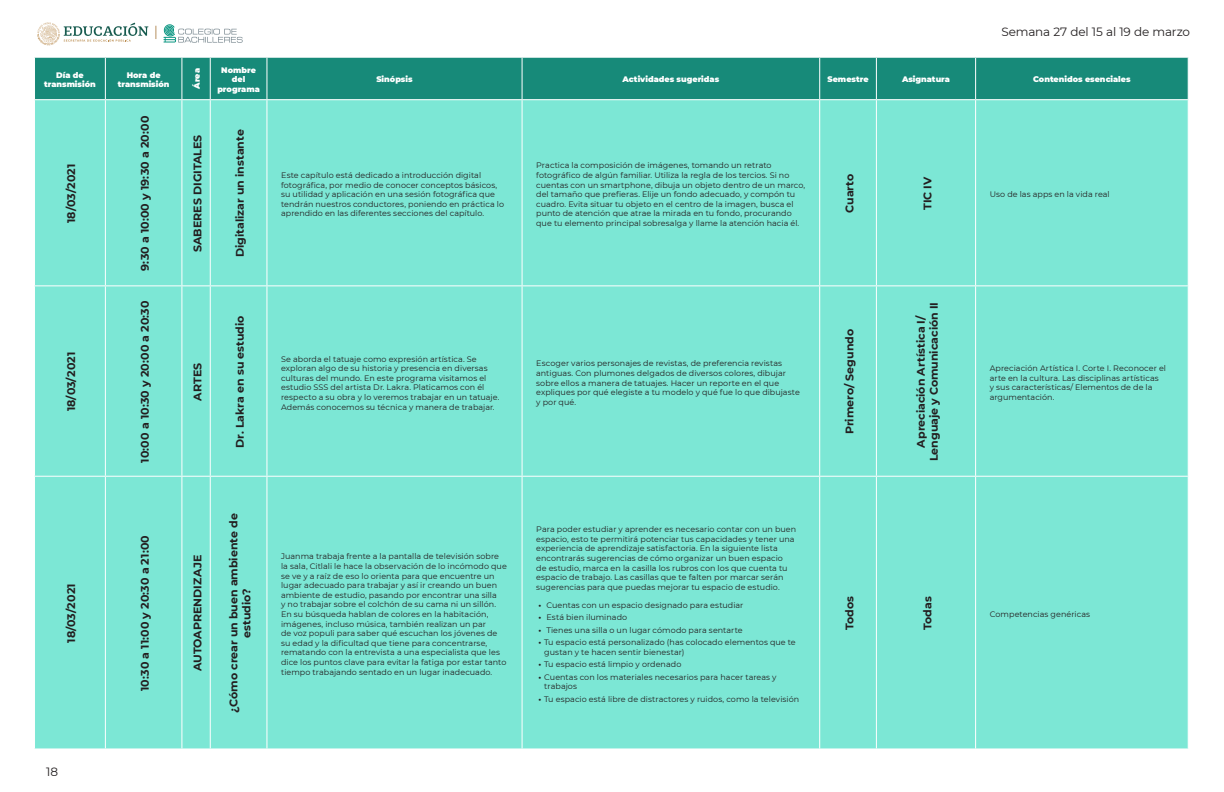
<style>
.page{position:relative;width:1224px;height:792px;background:#fff}
.page>*{position:absolute;margin:0;border:0;box-sizing:border-box;transform-origin:0 0}
.t1{font:12px "Montserrat";letter-spacing:-.01em;color:#231f20}
.INTERIOR_11_PUNTOS_G{font:700 11px/13.2px "Montserrat";color:#231f20;text-align:center}
.PARRAFO_NORMAL_A_8_P{font:8px/9.6px "Montserrat";letter-spacing:.005em;color:#231f20}
.CABEZA_EN_BLANCO{font:900 8px/9.6px "Montserrat";color:#fff;text-align:center}
.s1{font-weight:700}
</style>
<div class="page">
<svg style="left:163px;top:24px;width:80px;height:19px"></svg>
<svg style="left:156px;top:26px;width:1px;height:13px"></svg>
<svg style="left:37px;top:22px;width:111px;height:24px"></svg>
<div style="left:35px;top:58px;width:1153px;height:41px;background:#178a79"></div>
<div style="left:35px;top:100px;width:231px;height:648px;background:#7ce7d5"></div>
<div style="left:267px;top:100px;width:921px;height:648px;background:#7ce7d5"></div>
<hr style="left:105px;top:58px;width:1px;height:41px;background:#fff">
<hr style="left:181px;top:58px;width:1px;height:41px;background:#fff">
<hr style="left:210px;top:58px;width:1px;height:41px;background:#fff">
<hr style="left:522px;top:58px;width:1px;height:41px;background:#fff">
<hr style="left:876px;top:58px;width:1px;height:41px;background:#fff">
<hr style="left:105px;top:100px;width:1px;height:185px;background:#fff">
<hr style="left:181px;top:100px;width:1px;height:185px;background:#fff">
<hr style="left:210px;top:100px;width:1px;height:185px;background:#fff">
<hr style="left:522px;top:100px;width:1px;height:185px;background:#fff">
<hr style="left:876px;top:100px;width:1px;height:185px;background:#fff">
<hr style="left:34px;top:285px;width:71px;height:1px;background:#fff">
<hr style="left:105px;top:285px;width:77px;height:1px;background:#fff">
<hr style="left:105px;top:286px;width:1px;height:190px;background:#fff">
<svg style="left:182px;top:285px;width:28px;height:1px"></svg>
<hr style="left:181px;top:286px;width:1px;height:190px;background:#fff">
<hr style="left:210px;top:285px;width:57px;height:1px;background:#fff">
<hr style="left:210px;top:286px;width:1px;height:190px;background:#fff">
<hr style="left:267px;top:285px;width:255px;height:1px;background:#fff">
<hr style="left:522px;top:285px;width:298px;height:1px;background:#fff">
<hr style="left:522px;top:286px;width:1px;height:190px;background:#fff">
<hr style="left:820px;top:285px;width:56px;height:1px;background:#fff">
<hr style="left:876px;top:285px;width:100px;height:1px;background:#fff">
<hr style="left:876px;top:286px;width:1px;height:190px;background:#fff">
<hr style="left:976px;top:285px;width:213px;height:1px;background:#fff">
<hr style="left:34px;top:476px;width:71px;height:1px;background:#fff">
<hr style="left:105px;top:476px;width:77px;height:1px;background:#fff">
<hr style="left:105px;top:477px;width:1px;height:271px;background:#fff">
<svg style="left:182px;top:476px;width:28px;height:1px"></svg>
<hr style="left:181px;top:477px;width:1px;height:271px;background:#fff">
<hr style="left:210px;top:476px;width:57px;height:1px;background:#fff">
<hr style="left:210px;top:477px;width:1px;height:271px;background:#fff">
<hr style="left:267px;top:476px;width:255px;height:1px;background:#fff">
<hr style="left:522px;top:476px;width:298px;height:1px;background:#fff">
<hr style="left:522px;top:477px;width:1px;height:271px;background:#fff">
<hr style="left:820px;top:476px;width:56px;height:1px;background:#fff">
<hr style="left:876px;top:476px;width:100px;height:1px;background:#fff">
<hr style="left:876px;top:477px;width:1px;height:271px;background:#fff">
<hr style="left:976px;top:476px;width:213px;height:1px;background:#fff">
<svg style="left:182px;top:748px;width:28px;height:1px"></svg>
<hr style="left:266px;top:58px;width:1px;height:41px;background:#fff">
<hr style="left:819px;top:58px;width:1px;height:41px;background:#fff">
<hr style="left:819px;top:100px;width:1px;height:185px;background:#fff">
<hr style="left:819px;top:286px;width:1px;height:190px;background:#fff">
<hr style="left:819px;top:477px;width:1px;height:271px;background:#fff">
<hr style="left:975px;top:58px;width:1px;height:41px;background:#fff">
<hr style="left:975px;top:100px;width:1px;height:185px;background:#fff">
<hr style="left:975px;top:286px;width:1px;height:190px;background:#fff">
<hr style="left:975px;top:477px;width:1px;height:271px;background:#fff">
<svg style="left:182px;top:57px;width:28px;height:1px"></svg>
<svg style="left:182px;top:99px;width:28px;height:1px"></svg>
<h1 class="t1" style="left:1001px;top:23px;width:190px">Semana 27 del 15 al 19 de marzo</h1>
<p class="CABEZA_EN_BLANCO" style="left:44px;top:69px;width:53px">Día de transmisión</p>
<p class="CABEZA_EN_BLANCO" style="left:118px;top:69px;width:53px">Hora de transmisión</p>
<p class="CABEZA_EN_BLANCO" style="left:192px;top:89px;width:22px;rotate:-90deg">Área</p>
<p class="CABEZA_EN_BLANCO" style="left:217px;top:65px;width:44px">Nombre del programa</p>
<p class="CABEZA_EN_BLANCO" style="left:376px;top:74px;width:38px">Sinópsis</p>
<p class="CABEZA_EN_BLANCO" style="left:623px;top:74px;width:98px">Actividades sugeridas</p>
<p class="CABEZA_EN_BLANCO" style="left:827px;top:74px;width:43px">Semestre</p>
<p class="CABEZA_EN_BLANCO" style="left:902px;top:74px;width:49px">Asignatura</p>
<p class="CABEZA_EN_BLANCO" style="left:1033px;top:74px;width:99px">Contenidos esenciales</p>
<p class="INTERIOR_11_PUNTOS_G" style="left:64px;top:223px;width:61px;rotate:-90deg">18/03/2021</p>
<p class="INTERIOR_11_PUNTOS_G" style="left:64px;top:411px;width:61px;rotate:-90deg">18/03/2021</p>
<p class="INTERIOR_11_PUNTOS_G" style="left:64px;top:643px;width:61px;rotate:-90deg">18/03/2021</p>
<h1 class="t1" style="left:46px;top:763px;width:13px">18</h1>
<p class="INTERIOR_11_PUNTOS_G" style="left:138px;top:271px;width:156px;rotate:-90deg">9:30 a 10:00 y 19:30 a 20:00</p>
<p class="INTERIOR_11_PUNTOS_G" style="left:138px;top:463px;width:164px;rotate:-90deg">10:00 a 10:30 y 20:00 a 20:30</p>
<p class="INTERIOR_11_PUNTOS_G" style="left:138px;top:691px;width:157px;rotate:-90deg">10:30 a 11:00 y 20:30 a 21:00</p>
<p class="INTERIOR_11_PUNTOS_G" style="left:190px;top:252px;width:119px;rotate:-90deg">SABERES DIGITALES</p>
<p class="INTERIOR_11_PUNTOS_G" style="left:233px;top:257px;width:129px;rotate:-90deg">Digitalizar un instante</p>
<p class="INTERIOR_11_PUNTOS_G" style="left:190px;top:401px;width:39px;rotate:-90deg">ARTES</p>
<p class="INTERIOR_11_PUNTOS_G" style="left:190px;top:671px;width:118px;rotate:-90deg">AUTOAPRENDIZAJE</p>
<p class="INTERIOR_11_PUNTOS_G" style="left:233px;top:448px;width:134px;rotate:-90deg">Dr. Lakra en su estudio</p>
<p class="INTERIOR_11_PUNTOS_G" style="left:226px;top:713px;width:201px;rotate:-90deg">¿Cómo crear un buen ambiente de estudio?</p>
<p class="PARRAFO_NORMAL_A_8_P" style="left:281px;top:170px;width:225px">Este capítulo está dedicado a introducción digital fotográfica, por medio de conocer conceptos básicos, su utilidad y aplicación en una sesión fotográfica que tendrán nuestros conductores, poniendo en práctica lo aprendido en las diferentes secciones del capítulo.</p>
<p class="PARRAFO_NORMAL_A_8_P" style="left:536px;top:161px;width:270px">Practica la composición de imágenes, tomando un retrato fotográfico de algún familiar. Utiliza la regla de los tercios. Si no cuentas con un smartphone, dibuja un objeto dentro de un marco, del tamaño que prefieras. Elije un fondo adecuado, y compón tu cuadro. Evita situar tu objeto en el centro de la imagen, busca el punto de atención que atrae la mirada en tu fondo, procurando que tu elemento principal sobresalga y llame la atención hacia él.</p>
<p class="INTERIOR_11_PUNTOS_G" style="left:842px;top:213px;width:41px;rotate:-90deg">Cuarto</p>
<p class="INTERIOR_11_PUNTOS_G" style="left:920px;top:210px;width:35px;rotate:-90deg">TIC IV</p>
<p class="PARRAFO_NORMAL_A_8_P" style="left:281px;top:354px;width:220px">Se aborda el tatuaje como expresión artística. Se exploran algo de su historia y presencia en diversas culturas del mundo. En este programa visitamos el estudio SSS del artista Dr. Lakra. Platicamos con él respecto a su obra y lo veremos trabajar en un tatuaje.<br>Además conocemos su técnica y manera de trabajar.</p>
<p class="PARRAFO_NORMAL_A_8_P" style="left:536px;top:358px;width:265px">Escoger varios personajes de revistas, de preferencia revistas antiguas. Con plumones delgados de diversos colores, dibujar sobre ellos a manera de tatuajes. Hacer un reporte en el que expliques por qué elegiste a tu modelo y qué fue lo que dibujaste y por qué.</p>
<p class="PARRAFO_NORMAL_A_8_P" style="left:281px;top:552px;width:227px">Juanma trabaja frente a la pantalla de televisión sobre la sala, Citlali le hace la observación de lo incómodo que se ve y a raíz de eso lo orienta para que encuentre un lugar adecuado para trabajar y así ir creando un buen ambiente de estudio, pasando por encontrar una silla<br>y no trabajar sobre el colchón de su cama ni un sillón.<br>En su búsqueda hablan de colores en la habitación, imágenes, incluso música, también realizan un par<br>de voz populi para saber qué escuchan los jóvenes de su edad y la dificultad que tiene para concentrarse, rematando con la entrevista a una especialista que les dice los puntos clave para evitar la fatiga por estar tanto tiempo trabajando sentado en un lugar inadecuado.</p>
<p class="PARRAFO_NORMAL_A_8_P" style="left:536px;top:524px;width:262px">Para poder estudiar y aprender es necesario contar con un buen espacio, esto te permitirá potenciar tus capacidades y tener una experiencia de aprendizaje satisfactoria. En la siguiente lista encontrarás sugerencias de cómo organizar un buen espacio<br>de estudio, marca en la casilla los rubros con los que cuenta tu espacio de trabajo. Las casillas que te falten por marcar serán sugerencias para que puedas mejorar tu espacio de estudio.</p>
<p class="PARRAFO_NORMAL_A_8_P" style="left:539px;top:600px;width:206px"><span class="s1">•</span> Cuentas con un espacio designado para estudiar</p>
<p class="PARRAFO_NORMAL_A_8_P" style="left:539px;top:613px;width:90px"><span class="s1">•</span> Está bien iluminado</p>
<p class="PARRAFO_NORMAL_A_8_P" style="left:539px;top:625px;width:206px"><span class="s1">•</span> Tienes una silla o un lugar cómodo para sentarte</p>
<p class="PARRAFO_NORMAL_A_8_P" style="left:544px;top:637px;width:253px;text-indent:-6px"><span class="s1">•</span> Tu espacio está personalizado (has colocado elementos que te gustan y te hacen sentir bienestar)</p>
<p class="PARRAFO_NORMAL_A_8_P" style="left:539px;top:659px;width:144px"><span class="s1">•</span> Tu espacio está limpio y ordenado</p>
<p class="PARRAFO_NORMAL_A_8_P" style="left:544px;top:672px;width:234px;text-indent:-6px"><span class="s1">•</span> Cuentas con los materiales necesarios para hacer tareas y trabajos</p>
<p class="PARRAFO_NORMAL_A_8_P" style="left:539px;top:694px;width:262px"><span class="s1">•</span> Tu espacio está libre de distractores y ruidos, como la televisión</p>
<p class="INTERIOR_11_PUNTOS_G" style="left:842px;top:434px;width:107px;rotate:-90deg">Primero/ Segundo</p>
<p class="INTERIOR_11_PUNTOS_G" style="left:914px;top:461px;width:161px;rotate:-90deg">Apreciación Artística I/<br>Lenguaje y Comunicación II</p>
<p class="INTERIOR_11_PUNTOS_G" style="left:842px;top:630px;width:35px;rotate:-90deg">Todos</p>
<p class="INTERIOR_11_PUNTOS_G" style="left:920px;top:630px;width:35px;rotate:-90deg">Todas</p>
<p class="PARRAFO_NORMAL_A_8_P" style="left:990px;top:189px;width:122px">Uso de las apps en la vida real</p>
<p class="PARRAFO_NORMAL_A_8_P" style="left:990px;top:363px;width:178px">Apreciación Artística I. Corte I. Reconocer el arte en la cultura. Las disciplinas artísticas<br>y sus características/ Elementos de de la argumentación.</p>
<p class="PARRAFO_NORMAL_A_8_P" style="left:990px;top:609px;width:102px">Competencias genéricas</p>
</div>
